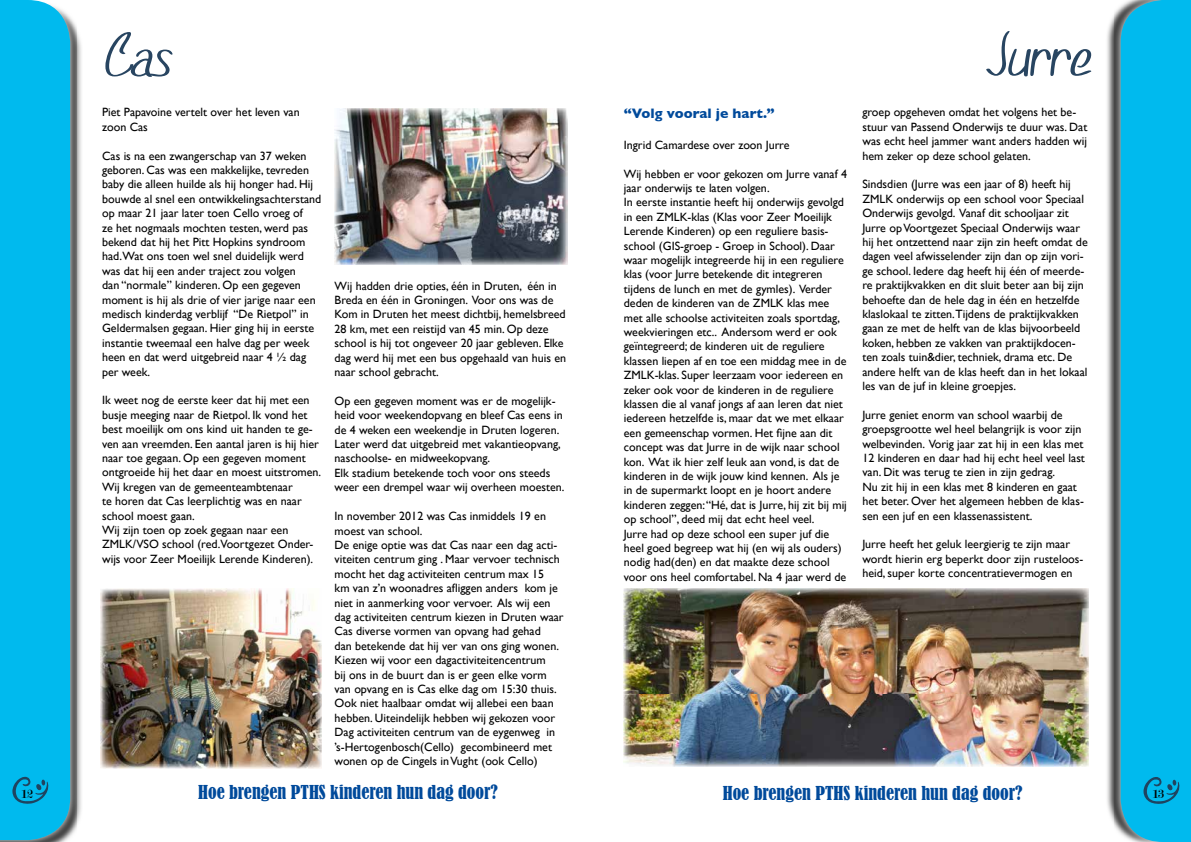
<style>
.page{position:relative;width:1191px;height:842px;background:#fff}
.page>*{position:absolute;margin:0;border:0;box-sizing:border-box;transform-origin:0 0}
.t1{font:69.7px "SF Foxboro Script";color:#284561}
.t2{font:condensed 18px "Bernard";color:#004a9b}
.t3{font:700 14px "Gill Sans";color:#004a9b}
.t4{font:13px "Modern";color:#000}
.t5{font:12px/14.4px "Gill Sans";color:#000}
</style>
<div class="page">
<img style="left:76px;top:26px;width:6px;height:803px">
<img style="left:0;top:17px;width:76px;height:825px">
<div style="left:0;top:0;width:70px;height:840px;background:#00baee"></div>
<svg style="left:12px;top:777px;width:37px;height:27px"></svg>
<img style="left:1107px;top:7px;width:13px;height:826px">
<div style="left:1120px;top:0;width:71px;height:842px;background:#00baee"></div>
<svg style="left:1143px;top:777px;width:37px;height:27px"></svg>
<img style="left:101px;top:588px;width:221px;height:180px">
<img style="left:334px;top:108px;width:233px;height:156px">
<img style="left:624px;top:588px;width:465px;height:178px">
<h1 class="t1" style="left:102px;top:18px;width:68px">Cas</h1>
<h1 class="t1" style="left:985px;top:17px;width:105px">Jurre</h1>
<p class="t5" style="left:102px;top:105px;width:199px">Piet Papavoine vertelt over het leven van zoon Cas</p>
<p class="t5" style="left:102px;top:148px;width:221px">Cas is na een zwangerschap van 37 weken geboren. Cas was een makkelijke, tevreden baby die alleen huilde als hij honger had. Hij bouwde al snel een ontwikkelingsachterstand op maar 21 jaar later toen Cello vroeg of<br>ze het nogmaals mochten testen, werd pas bekend dat hij het Pitt Hopkins syndroom had.Wat ons toen wel snel duidelijk werd was dat hij een ander traject zou volgen<br>dan “normale” kinderen. Op een gegeven moment is hij als drie of vier jarige naar een medisch kinderdag verblijf “De Rietpol” in Geldermalsen gegaan. Hier ging hij in eerste instantie tweemaal een halve dag per week heen en dat werd uitgebreid naar 4 ½ dag per week.</p>
<p class="t5" style="left:102px;top:393px;width:221px">Ik weet nog de eerste keer dat hij met een busje meeging naar de Rietpol. Ik vond het best moeilijk om ons kind uit handen te ge&shy;ven aan vreemden. Een aantal jaren is hij hier naar toe gegaan. Op een gegeven moment ontgroeide hij het daar en moest uitstromen.<br>Wij kregen van de gemeenteambtenaar<br>te horen dat Cas leerplichtig was en naar school moest gaan.<br>Wij zijn toen op zoek gegaan naar een ZMLK/VSO school (red.Voortgezet Onder&shy;wijs voor Zeer Moeilijk Lerende Kinderen).</p>
<p class="t5" style="left:334px;top:278px;width:233px">Wij hadden drie opties, één in Druten, één in Breda en één in Groningen. Voor ons was de Kom in Druten het meest dichtbij, hemelsbreed 28 km, met een reistijd van 45 min. Op deze school is hij tot ongeveer 20 jaar gebleven. Elke dag werd hij met een bus opgehaald van huis en naar school gebracht.</p>
<p class="t5" style="left:334px;top:393px;width:231px">Op een gegeven moment was er de mogelijk&shy;heid voor weekendopvang en bleef Cas eens in de 4 weken een weekendje in Druten logeren.<br>Later werd dat uitgebreid met vakantieopvang, naschoolse- en midweekopvang.<br>Elk stadium betekende toch voor ons steeds weer een drempel waar wij overheen moesten.</p>
<p class="t5" style="left:334px;top:509px;width:231px">In november 2012 was Cas inmiddels 19 en moest van school.<br>De enige optie was dat Cas naar een dag acti&shy;viteiten centrum ging . Maar vervoer technisch mocht het dag activiteiten centrum max 15<br>km van z’n woonadres afliggen anders kom je niet in aanmerking voor vervoer. Als wij een dag activiteiten centrum kiezen in Druten waar Cas diverse vormen van opvang had gehad<br>dan betekende dat hij ver van ons ging wonen.<br>Kiezen wij voor een dagactiviteitencentrum<br>bij ons in de buurt dan is er geen elke vorm van opvang en is Cas elke dag om 15:30 thuis.<br>Ook niet haalbaar omdat wij allebei een baan hebben. Uiteindelijk hebben wij gekozen voor Dag activiteiten centrum van de eygenweg in ’s-Hertogenbosch(Cello) gecombineerd met wonen op de Cingels in Vught (ook Cello)</p>
<p class="t3" style="left:624px;top:102px;width:152px">“Volg vooral je hart.”</p>
<p class="t5" style="left:624px;top:137px;width:167px">Ingrid Camardese over zoon Jurre</p>
<p class="t5" style="left:624px;top:166px;width:225px">Wij hebben er voor gekozen om Jurre vanaf 4 jaar onderwijs te laten volgen.<br>In eerste instantie heeft hij onderwijs gevolgd in een ZMLK-klas (Klas voor Zeer Moeilijk Lerende Kinderen) op een reguliere basis&shy;school (GIS-groep - Groep in School). Daar waar mogelijk integreerde hij in een reguliere klas (voor Jurre betekende dit integreren tijdens de lunch en met de gymles). Verder deden de kinderen van de ZMLK klas mee met alle schoolse activiteiten zoals sportdag, weekvieringen etc.. Andersom werd er ook geïntegreerd; de kinderen uit de reguliere klassen liepen af en toe een middag mee in de ZMLK-klas. Super leerzaam voor iedereen en zeker ook voor de kinderen in de reguliere klassen die al vanaf jongs af aan leren dat niet iedereen hetzelfde is, maar dat we met elkaar een gemeenschap vormen. Het fijne aan dit concept was dat Jurre in de wijk naar school kon. Wat ik hier zelf leuk aan vond, is dat de kinderen in de wijk jouw kind kennen. Als je in de supermarkt loopt en je hoort andere kinderen zeggen: “Hé, dat is Jurre, hij zit bij mij op school”, deed mij dat echt heel veel.<br>Jurre had op deze school een super juf die heel goed begreep wat hij (en wij als ouders) nodig had(den) en dat maakte deze school voor ons heel comfortabel. Na 4 jaar werd de</p>
<p class="t5" style="left:862px;top:105px;width:226px">groep opgeheven omdat het volgens het be&shy;stuur van Passend Onderwijs te duur was. Dat was echt heel jammer want anders hadden wij hem zeker op deze school gelaten.</p>
<p class="t5" style="left:862px;top:177px;width:227px">Sindsdien (Jurre was een jaar of 8) heeft hij ZMLK onderwijs op een school voor Speciaal Onderwijs gevolgd. Vanaf dit schooljaar zit Jurre op Voortgezet Speciaal Onderwijs waar hij het ontzettend naar zijn zin heeft omdat de dagen veel afwisselender zijn dan op zijn vori&shy;ge school. Iedere dag heeft hij één of meerde&shy;re praktijkvakken en dit sluit beter aan bij zijn behoefte dan de hele dag in één en hetzelfde klaslokaal te zitten.Tijdens de praktijkvakken gaan ze met de helft van de klas bijvoorbeeld koken, hebben ze vakken van praktijkdocen&shy;ten zoals tuin&amp;dier, techniek, drama etc. De andere helft van de klas heeft dan in het lokaal les van de juf in kleine groepjes.</p>
<p class="t5" style="left:862px;top:407px;width:224px">Jurre geniet enorm van school waarbij de groepsgrootte wel heel belangrijk is voor zijn welbevinden. Vorig jaar zat hij in een klas met 12 kinderen en daar had hij echt heel veel last van. Dit was terug te zien in zijn gedrag.<br>Nu zit hij in een klas met 8 kinderen en gaat het beter. Over het algemeen hebben de klas&shy;sen een juf en een klassenassistent.</p>
<p class="t5" style="left:862px;top:537px;width:222px">Jurre heeft het geluk leergierig te zijn maar wordt hierin erg beperkt door zijn rusteloos&shy;heid, super korte concentratievermogen en</p>
<h2 class="t2" style="left:198px;top:782px;width:301px">Hoe brengen PTHS kinderen hun dag door?</h2>
<h2 class="t2" style="left:722px;top:782px;width:301px">Hoe brengen PTHS kinderen hun dag door?</h2>
<p class="t4" style="left:21px;top:788px;width:13px">12</p>
<p class="t4" style="left:1152px;top:788px;width:13px">13</p>
</div>
